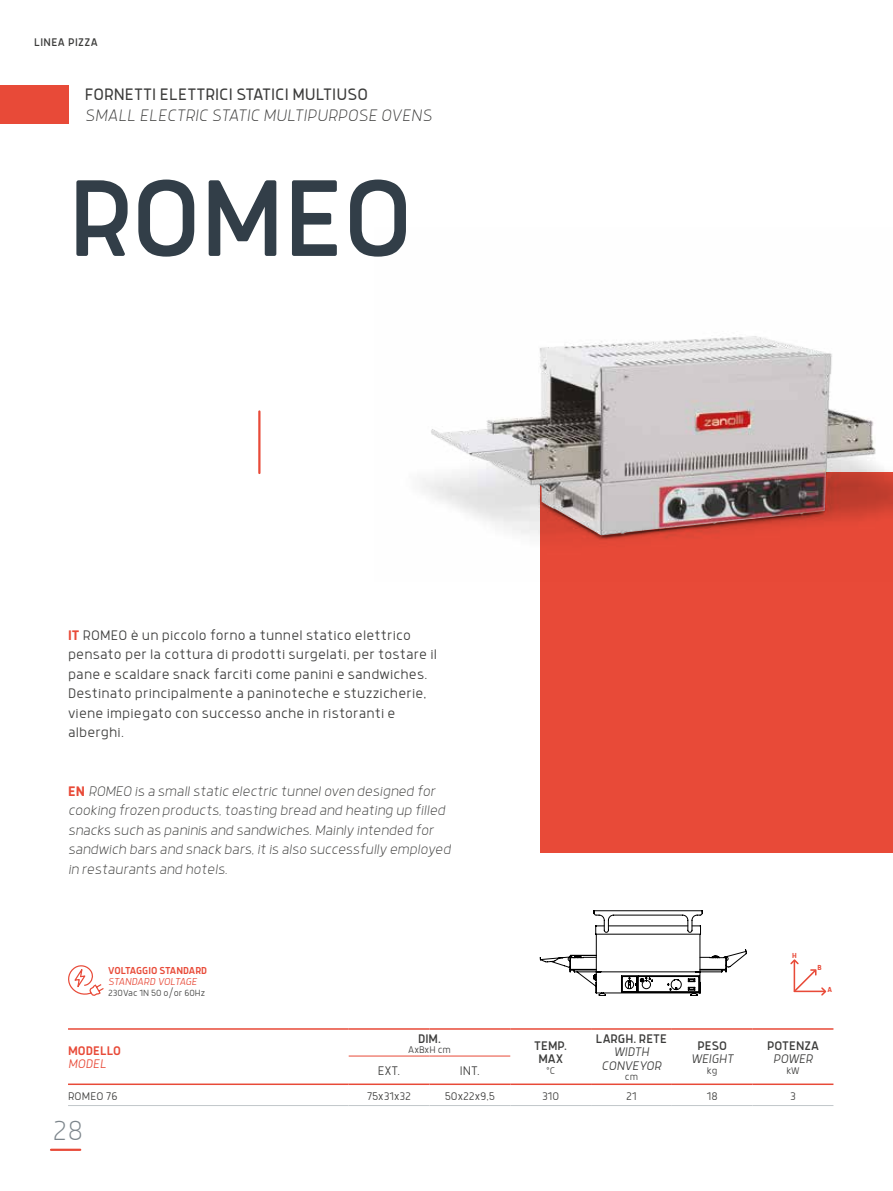
<style>
.page{position:relative;width:893px;height:1191px;background:#fff}
.page>*{position:absolute;margin:0;border:0;box-sizing:border-box;transform-origin:0 0}
.t1{font:120px "Anteb";letter-spacing:-.01em;color:#323e48}
.t2{font:200 30px "Anteb";color:#7d868c}
.t3{font:italic 200 18px "Anteb";color:#3c3c3b}
.t4{font:300 18px "Anteb";color:#3c3c3b}
.t5{font:300 15px/19.5px "Anteb Alt";letter-spacing:.01em;color:#3c3c3b}
.t6{font:italic 200 15px/19.5px "Anteb Alt";letter-spacing:-.01em;color:#3c3c3b}
.t7{font:13.5px/13.5px "Anteb";color:#3c3c3b;text-align:center}
.t8{font:italic 300 13.5px/13.5px "Anteb";letter-spacing:-.01em;color:#3c3c3b;text-align:center}
.t9{font:300 13.5px "Anteb";color:#3c3c3b}
.t10{font:500 13.5px "Anteb";color:#e84a38}
.t11{font:italic 300 13.5px "Anteb";color:#e84a38}
.t12{font:300 12px "Anteb";color:#3c3c3b}
.t13{font:12px "Anteb";letter-spacing:.03em;color:#3c3c3b}
.t14{font:500 10.95px "Anteb";color:#e84a38}
.t15{font:italic 300 10.95px "Anteb";letter-spacing:-.015em;color:#e84a38}
.t16{font:300 10.5px "Anteb";color:#3c3c3b}
.t17{font:300 9.75px "Anteb";color:#3c3c3b}
.t18{font:700 7.8px "Anteb Alt";color:#e84a38}
.s1{font-weight:700;color:#e84a38}
.s2{font-weight:700;font-style:normal;color:#e84a38}
</style>
<div class="page">
<hr style="left:51px;top:1148px;width:29px;height:2px;background:#e84a38">
<div style="left:540px;top:472px;width:353px;height:380px;background:#e84a38"></div>
<img style="left:421px;top:430px;width:472px;height:110px">
<img style="left:432px;top:336px;width:442px;height:199px">
<svg style="left:540px;top:910px;width:207px;height:85px"></svg>
<svg style="left:790px;top:959px;width:37px;height:37px"></svg>
<hr style="left:258px;top:411px;width:2px;height:62px;background:#e84a38">
<div style="left:0;top:85px;width:68px;height:38px;background:#e84a38"></div>
<hr style="left:68px;top:1028px;width:281px;height:1px;background:#e84a38">
<hr style="left:68px;top:1083px;width:281px;height:2px;background:#e84a38">
<hr style="left:349px;top:1028px;width:80px;height:1px;background:#e84a38">
<hr style="left:429px;top:1028px;width:81px;height:1px;background:#e84a38">
<hr style="left:510px;top:1028px;width:81px;height:1px;background:#e84a38">
<hr style="left:591px;top:1028px;width:81px;height:1px;background:#e84a38">
<hr style="left:672px;top:1028px;width:81px;height:1px;background:#e84a38">
<hr style="left:753px;top:1028px;width:80px;height:1px;background:#e84a38">
<hr style="left:510px;top:1083px;width:81px;height:2px;background:#e84a38">
<hr style="left:591px;top:1083px;width:81px;height:2px;background:#e84a38">
<hr style="left:672px;top:1083px;width:81px;height:2px;background:#e84a38">
<hr style="left:753px;top:1083px;width:80px;height:2px;background:#e84a38">
<hr style="left:349px;top:1055px;width:80px;height:1px;background:#e84a38">
<hr style="left:429px;top:1055px;width:81px;height:1px;background:#e84a38">
<hr style="left:349px;top:1083px;width:80px;height:2px;background:#e84a38">
<hr style="left:429px;top:1083px;width:81px;height:2px;background:#e84a38">
<hr style="left:68px;top:1105px;width:281px;height:1px;background:#c2c7ca">
<hr style="left:349px;top:1105px;width:80px;height:1px;background:#c2c7ca">
<hr style="left:429px;top:1105px;width:81px;height:1px;background:#c2c7ca">
<hr style="left:510px;top:1105px;width:81px;height:1px;background:#c2c7ca">
<hr style="left:591px;top:1105px;width:81px;height:1px;background:#c2c7ca">
<hr style="left:672px;top:1105px;width:81px;height:1px;background:#c2c7ca">
<hr style="left:753px;top:1105px;width:80px;height:1px;background:#c2c7ca">
<svg style="left:68px;top:965px;width:36px;height:31px"></svg>
<p class="t13" style="left:34px;top:35px;width:65px">LINEA PIZZA</p>
<p class="t4" style="left:85px;top:84px;width:285px">FORNETTI ELETTRICI STATICI MULTIUSO</p>
<p class="t3" style="left:85px;top:105px;width:349px">SMALL ELECTRIC STATIC MULTIPURPOSE OVENS</p>
<h1 class="t1" style="left:68px;top:146px;width:347px">ROMEO</h1>
<p class="t5" style="left:68px;top:625px;width:371px"><span class="s1">IT</span> ROMEO è un piccolo forno a tunnel statico elettrico pensato per la cottura di prodotti surgelati, per tostare il pane e scaldare snack farciti come panini e sandwiches.<br>Destinato principalmente a paninoteche e stuzzicherie, viene impiegato con successo anche in ristoranti e alberghi.</p>
<p class="t6" style="left:68px;top:781px;width:384px"><span class="s2">EN</span> ROMEO is a small static electric tunnel oven designed for cooking frozen products, toasting bread and heating up filled snacks such as paninis and sandwiches. Mainly intended for sandwich bars and snack bars, it is also successfully employed in restaurants and hotels.</p>
<p class="t14" style="left:108px;top:964px;width:101px">VOLTAGGIO STANDARD</p>
<p class="t15" style="left:108px;top:975px;width:91px">STANDARD VOLTAGE</p>
<p class="t17" style="left:108px;top:987px;width:99px">230Vac 1N 50 o/or 60Hz</p>
<p class="t18" style="left:792px;top:950px;width:6px">H</p>
<p class="t18" style="left:818px;top:962px;width:6px">B</p>
<p class="t18" style="left:827px;top:984px;width:6px">A</p>
<p class="t10" style="left:68px;top:1042px;width:55px">MODELLO</p>
<p class="t11" style="left:68px;top:1056px;width:40px">MODEL</p>
<p class="t7" style="left:418px;top:1031px;width:24px">DIM.</p>
<p class="t16" style="left:408px;top:1043px;width:44px">AxBxH cm</p>
<p class="t7" style="left:534px;top:1038px;width:34px">TEMP.<br>MAX</p>
<p class="t16" style="left:546px;top:1064px;width:11px">°C</p>
<p class="t7" style="left:596px;top:1031px;width:73px">LARGH. RETE</p>
<p class="t8" style="left:602px;top:1045px;width:61px">WIDTH<br>CONVEYOR</p>
<p class="t16" style="left:625px;top:1071px;width:15px">cm</p>
<p class="t7" style="left:697px;top:1038px;width:31px">PESO</p>
<p class="t8" style="left:691px;top:1052px;width:44px">WEIGHT</p>
<p class="t16" style="left:707px;top:1064px;width:12px">kg</p>
<p class="t7" style="left:767px;top:1038px;width:53px">POTENZA</p>
<p class="t8" style="left:773px;top:1052px;width:41px">POWER</p>
<p class="t9" style="left:378px;top:1063px;width:24px">EXT.</p>
<p class="t9" style="left:460px;top:1063px;width:21px">INT.</p>
<p class="t16" style="left:786px;top:1064px;width:15px">kW</p>
<p class="t12" style="left:68px;top:1088px;width:51px">ROMEO 76</p>
<p class="t12" style="left:367px;top:1088px;width:46px">75x31x32</p>
<p class="t12" style="left:445px;top:1088px;width:52px">50x22x9,5</p>
<p class="t12" style="left:542px;top:1088px;width:19px">310</p>
<p class="t12" style="left:626px;top:1088px;width:12px">21</p>
<p class="t12" style="left:707px;top:1088px;width:13px">18</p>
<p class="t12" style="left:790px;top:1088px;width:7px">3</p>
<h2 class="t2" style="left:53px;top:1113px;width:32px">28</h2>
</div>
